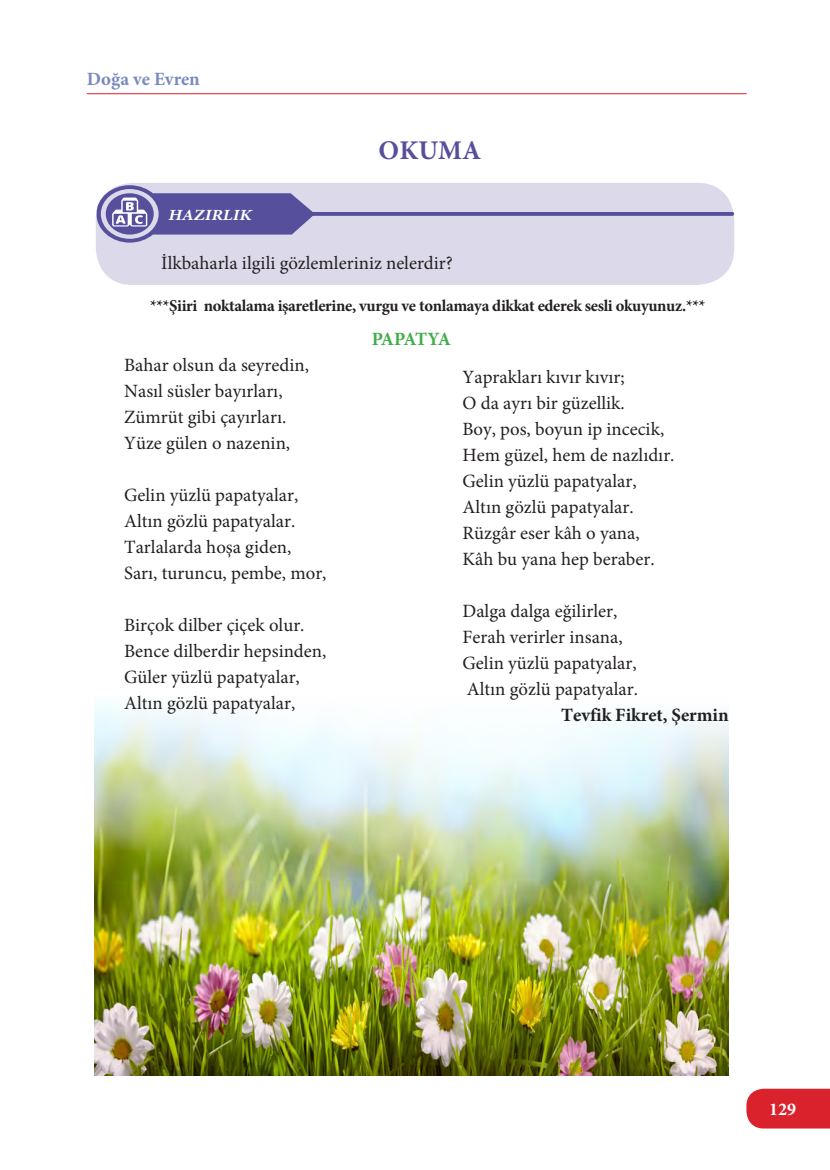
<style>
.page{position:relative;width:830px;height:1170px;background:#fff}
.page>*{position:absolute;margin:0;border:0;box-sizing:border-box;transform-origin:0 0}
.metin{font:700 27px "Minion Pro";color:#564f9c}
.metin-2{font:18.75px "Minion Pro";color:#231f20}
.metin-3{font:700 18.75px "Minion Pro";color:#231f20}
.t1{font:700 18.75px "Minion Pro";color:#7a89bc}
.t2{font:700 18.75px "Minion Pro";letter-spacing:-.09em;color:#40ae49}
.t3{font:700 18px "Minion Pro";color:#fff}
.metin-4{font:700 16.5px "Minion Pro";letter-spacing:-.02em;color:#231f20}
.t4{font:italic 700 15.45px "Minion Pro";color:#fff;scale:1.16 1}
</style>
<div class="page">
<hr style="left:87px;top:93px;width:659px;height:1px;background:#d9222b">
<svg style="left:746px;top:1088px;width:83px;height:40px;background:#db2e37"></svg>
<img style="left:94px;top:704px;width:634px;height:371px">
<div style="left:96px;top:183px;width:637px;height:102px;background:#dcd9eb;border-radius:37px"></div>
<svg style="left:315px;top:212px;width:417px;height:4px;background:#5a539e"></svg>
<svg style="left:96px;top:185px;width:219px;height:57px"></svg>
<p class="t1" style="left:87px;top:65px;width:114px">Doğa ve Evren</p>
<p class="t4" style="left:168px;top:204px;width:73px">HAZIRLIK</p>
<p class="metin" style="left:378px;top:131px;width:104px">OKUMA</p>
<p class="metin-2" style="left:161px;top:250px;width:293px">İlkbaharla ilgili gözlemleriniz nelerdir?</p>
<p class="metin-4" style="left:150px;top:294px;width:556px">***Şiiri noktalama işaretlerine, vurgu ve tonlamaya dikkat ederek sesli okuyunuz.***</p>
<p class="metin-2" style="left:124px;top:352px;width:186px">Bahar olsun da seyredin,</p>
<p class="metin-2" style="left:124px;top:378px;width:160px">Nasıl süsler bayırları,</p>
<p class="metin-2" style="left:124px;top:404px;width:164px">Zümrüt gibi çayırları.</p>
<p class="metin-2" style="left:124px;top:430px;width:167px">Yüze gülen o nazenin,</p>
<p class="metin-2" style="left:124px;top:482px;width:175px">Gelin yüzlü papatyalar,</p>
<p class="metin-2" style="left:124px;top:508px;width:172px">Altın gözlü papatyalar.</p>
<p class="metin-2" style="left:124px;top:534px;width:169px">Tarlalarda hoşa giden,</p>
<p class="metin-2" style="left:124px;top:560px;width:204px">Sarı, turuncu, pembe, mor,</p>
<p class="metin-2" style="left:124px;top:612px;width:182px">Birçok dilber çiçek olur.</p>
<p class="metin-2" style="left:124px;top:638px;width:204px">Bence dilberdir hepsinden,</p>
<p class="metin-2" style="left:124px;top:664px;width:177px">Güler yüzlü papatyalar,</p>
<p class="metin-2" style="left:124px;top:690px;width:172px">Altın gözlü papatyalar,</p>
<p class="t2" style="left:371px;top:326px;width:81px">PAPATYA</p>
<p class="metin-2" style="left:462px;top:364px;width:164px">Yaprakları kıvır kıvır;</p>
<p class="metin-2" style="left:462px;top:390px;width:164px">O da ayrı bir güzellik.</p>
<p class="metin-2" style="left:462px;top:416px;width:203px">Boy, pos, boyun ip incecik,</p>
<p class="metin-2" style="left:462px;top:442px;width:213px">Hem güzel, hem de nazlıdır.</p>
<p class="metin-2" style="left:462px;top:468px;width:175px">Gelin yüzlü papatyalar,</p>
<p class="metin-2" style="left:462px;top:494px;width:173px">Altın gözlü papatyalar.</p>
<p class="metin-2" style="left:462px;top:520px;width:178px">Rüzgâr eser kâh o yana,</p>
<p class="metin-2" style="left:462px;top:546px;width:193px">Kâh bu yana hep beraber.</p>
<p class="metin-2" style="left:462px;top:598px;width:156px">Dalga dalga eğilirler,</p>
<p class="metin-2" style="left:462px;top:624px;width:162px">Ferah verirler insana,</p>
<p class="metin-2" style="left:462px;top:650px;width:175px">Gelin yüzlü papatyalar,</p>
<p class="metin-2" style="left:466px;top:676px;width:173px">Altın gözlü papatyalar.</p>
<p class="metin-3" style="left:561px;top:701px;width:169px">Tevfik Fikret, Şermin</p>
<p class="t3" style="left:768px;top:1096px;width:28px">129</p>
</div>
